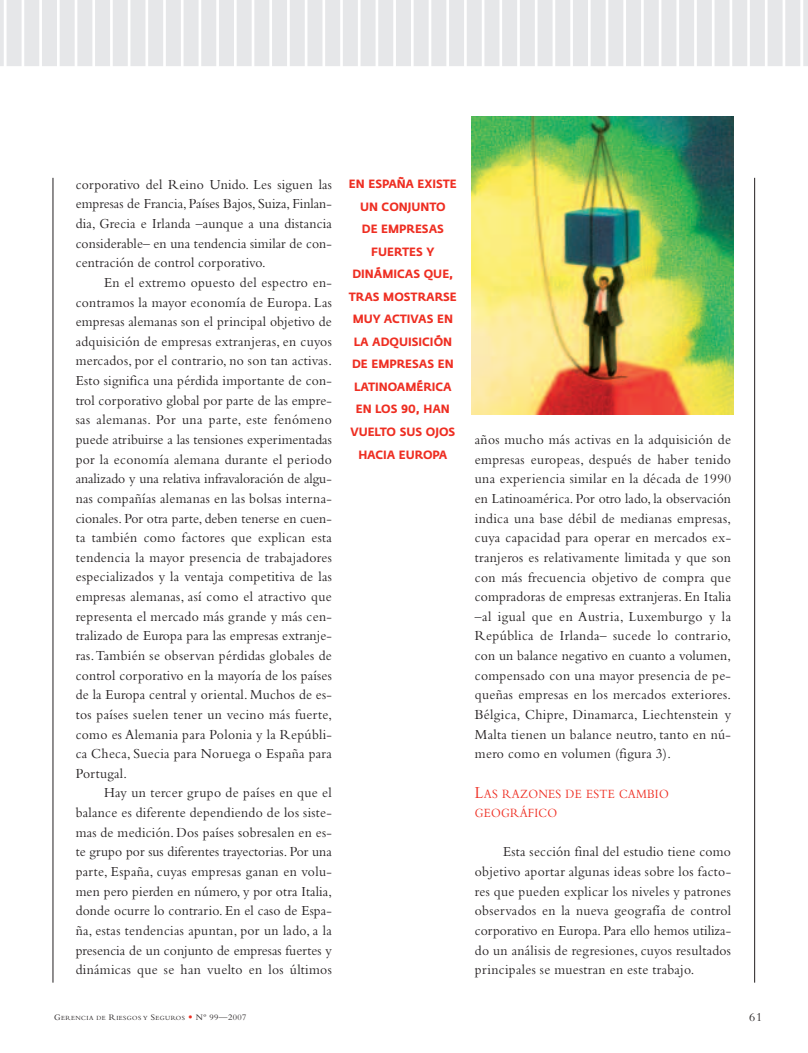
<style>
.page{position:relative;width:808px;height:1053px;background:#fff}
.page>*{position:absolute;margin:0;border:0;box-sizing:border-box;transform-origin:0 0}
.t1{font:14.38px/19.6px "Bembo";letter-spacing:.025em;color:#231f20;text-align:justify;scale:.95 1}
.t2{font:13.12px/19.6px "Bembo";letter-spacing:.02em;color:#ee2e22;scale:.9 1}
.t3{font:12.5px "Bembo";color:#231f20}
.t4{font:700 11.88px/22.5px "Fedra Sans";color:#ee2e22;text-align:center;scale:.95 1}
.t5{font:6.5px "Bembo";letter-spacing:.065em;color:#231f20}
.s1{font-size:17.5px}
.s2{font-size:8.75px}
.s3{font-family:"Goudy";font-size:8.75px;color:#ee2e22}
</style>
<div class="page">
<hr style="left:53px;top:178px;width:1px;height:804px;background:#231f20">
<hr style="left:754px;top:178px;width:1px;height:804px;background:#231f20">
<div style="left:7px;top:0;width:15px;height:66px;background:#e6e7e9"></div>
<div style="left:24px;top:0;width:15px;height:66px;background:#e6e7e9"></div>
<div style="left:42px;top:0;width:15px;height:66px;background:#e6e7e9"></div>
<div style="left:60px;top:0;width:15px;height:66px;background:#e6e7e9"></div>
<div style="left:77px;top:0;width:15px;height:66px;background:#e6e7e9"></div>
<div style="left:95px;top:0;width:15px;height:66px;background:#e6e7e9"></div>
<div style="left:113px;top:0;width:15px;height:66px;background:#e6e7e9"></div>
<div style="left:130px;top:0;width:15px;height:66px;background:#e6e7e9"></div>
<div style="left:148px;top:0;width:15px;height:66px;background:#e6e7e9"></div>
<div style="left:166px;top:0;width:15px;height:66px;background:#e6e7e9"></div>
<div style="left:184px;top:0;width:15px;height:66px;background:#e6e7e9"></div>
<div style="left:201px;top:0;width:15px;height:66px;background:#e6e7e9"></div>
<div style="left:219px;top:0;width:15px;height:66px;background:#e6e7e9"></div>
<div style="left:237px;top:0;width:15px;height:66px;background:#e6e7e9"></div>
<div style="left:254px;top:0;width:15px;height:66px;background:#e6e7e9"></div>
<div style="left:272px;top:0;width:15px;height:66px;background:#e6e7e9"></div>
<div style="left:290px;top:0;width:15px;height:66px;background:#e6e7e9"></div>
<div style="left:307px;top:0;width:15px;height:66px;background:#e6e7e9"></div>
<div style="left:325px;top:0;width:15px;height:66px;background:#e6e7e9"></div>
<div style="left:343px;top:0;width:15px;height:66px;background:#e6e7e9"></div>
<div style="left:361px;top:0;width:15px;height:66px;background:#e6e7e9"></div>
<div style="left:378px;top:0;width:15px;height:66px;background:#e6e7e9"></div>
<div style="left:396px;top:0;width:15px;height:66px;background:#e6e7e9"></div>
<div style="left:414px;top:0;width:15px;height:66px;background:#e6e7e9"></div>
<div style="left:431px;top:0;width:15px;height:66px;background:#e6e7e9"></div>
<div style="left:449px;top:0;width:15px;height:66px;background:#e6e7e9"></div>
<div style="left:467px;top:0;width:15px;height:66px;background:#e6e7e9"></div>
<div style="left:484px;top:0;width:15px;height:66px;background:#e6e7e9"></div>
<div style="left:502px;top:0;width:15px;height:66px;background:#e6e7e9"></div>
<div style="left:520px;top:0;width:15px;height:66px;background:#e6e7e9"></div>
<div style="left:537px;top:0;width:15px;height:66px;background:#e6e7e9"></div>
<div style="left:555px;top:0;width:15px;height:66px;background:#e6e7e9"></div>
<div style="left:573px;top:0;width:15px;height:66px;background:#e6e7e9"></div>
<div style="left:591px;top:0;width:15px;height:66px;background:#e6e7e9"></div>
<div style="left:608px;top:0;width:15px;height:66px;background:#e6e7e9"></div>
<div style="left:626px;top:0;width:15px;height:66px;background:#e6e7e9"></div>
<div style="left:644px;top:0;width:15px;height:66px;background:#e6e7e9"></div>
<div style="left:661px;top:0;width:15px;height:66px;background:#e6e7e9"></div>
<div style="left:679px;top:0;width:15px;height:66px;background:#e6e7e9"></div>
<div style="left:697px;top:0;width:15px;height:66px;background:#e6e7e9"></div>
<div style="left:732px;top:0;width:15px;height:66px;background:#e6e7e9"></div>
<div style="left:714px;top:0;width:15px;height:66px;background:#e6e7e9"></div>
<div style="left:750px;top:0;width:15px;height:66px;background:#e6e7e9"></div>
<div style="left:785px;top:0;width:15px;height:66px;background:#e6e7e9"></div>
<div style="left:803px;top:0;width:5px;height:66px;background:#e6e7e9"></div>
<div style="left:767px;top:0;width:15px;height:66px;background:#e6e7e9"></div>
<hr style="left:0;top:0;width:4px;height:66px;background:#e6e7e9">
<img style="left:472px;top:117px;width:261px;height:297px">
<p class="t1" style="left:76px;top:176px;width:271px">corporativo del Reino Unido. Les siguen las empresas de Francia, Países Bajos, Suiza, Finlan&shy;dia, Grecia e Irlanda –aunque a una distancia considerable– en una tendencia similar de con&shy;centración de control corporativo.</p>
<p class="t1" style="left:76px;top:274px;width:271px;text-indent:28px">En el extremo opuesto del espectro en&shy;contramos la mayor economía de Europa. Las empresas alemanas son el principal objetivo de adquisición de empresas extranjeras, en cuyos mercados, por el contrario, no son tan activas.<br>Esto significa una pérdida importante de con&shy;trol corporativo global por parte de las empre&shy;sas alemanas. Por una parte, este fenómeno puede atribuirse a las tensiones experimentadas por la economía alemana durante el periodo analizado y una relativa infravaloración de algu&shy;nas compañías alemanas en las bolsas interna&shy;cionales. Por otra parte, deben tenerse en cuen&shy;ta también como factores que explican esta tendencia la mayor presencia de trabajadores especializados y la ventaja competitiva de las empresas alemanas, así como el atractivo que representa el mercado más grande y más cen&shy;tralizado de Europa para las empresas extranje&shy;ras.También se observan pérdidas globales de control corporativo en la mayoría de los países de la Europa central y oriental. Muchos de es&shy;tos países suelen tener un vecino más fuerte, como es Alemania para Polonia y la Repúbli&shy;ca Checa, Suecia para Noruega o España para Portugal.</p>
<p class="t1" style="left:76px;top:784px;width:271px;text-indent:28px">Hay un tercer grupo de países en que el balance es diferente dependiendo de los siste&shy;mas de medición. Dos países sobresalen en es&shy;te grupo por sus diferentes trayectorias. Por una parte, España, cuyas empresas ganan en volu&shy;men pero pierden en número, y por otra Italia, donde ocurre lo contrario. En el caso de Espa&shy;ña, estas tendencias apuntan, por un lado, a la presencia de un conjunto de empresas fuertes y dinámicas que se han vuelto en los últimos</p>
<p class="t4" style="left:349px;top:174px;width:115px">EN ESPAÑA EXISTE<br>UN CONJUNTO<br>DE EMPRESAS<br>FUERTES Y<br>DINÁMICAS QUE,<br>TRAS MOSTRARSE<br>MUY ACTIVAS EN<br>LA ADQUISICIÓN<br>DE EMPRESAS EN<br>LATINOAMÉRICA<br>EN LOS 90, HAN<br>VUELTO SUS OJOS<br>HACIA EUROPA</p>
<p class="t1" style="left:475px;top:431px;width:271px">años mucho más activas en la adquisición de empresas europeas, después de haber tenido una experiencia similar en la década de 1990 en Latinoamérica. Por otro lado, la observación indica una base débil de medianas empresas, cuya capacidad para operar en mercados ex&shy;tranjeros es relativamente limitada y que son con más frecuencia objetivo de compra que compradoras de empresas extranjeras. En Italia –al igual que en Austria, Luxemburgo y la República de Irlanda– sucede lo contrario, con un balance negativo en cuanto a volumen, compensado con una mayor presencia de pe&shy;queñas empresas en los mercados exteriores.<br>Bélgica, Chipre, Dinamarca, Liechtenstein y Malta tienen un balance neutro, tanto en nú&shy;mero como en volumen (figura 3).</p>
<p class="t2" style="left:475px;top:784px;width:217px"><span class="s1">L</span>AS RAZONES DE ESTE CAMBIO<br>GEOGRÁFICO</p>
<p class="t1" style="left:475px;top:843px;width:271px;text-indent:28px">Esta sección final del estudio tiene como objetivo aportar algunas ideas sobre los facto&shy;res que pueden explicar los niveles y patrones observados en la nueva geografía de control corporativo en Europa. Para ello hemos utiliza&shy;do un análisis de regresiones, cuyos resultados principales se muestran en este trabajo.</p>
<p class="t5" style="left:54px;top:1015px;width:194px"><span class="s2">G</span>ERENCIA DE <span class="s2">R</span>IESGOS Y <span class="s2">S</span>EGUROS <span class="s3">•</span> <span class="s2">Nº 99—2007</span></p>
<p class="t3" style="left:749px;top:1012px;width:14px">61</p>
</div>
